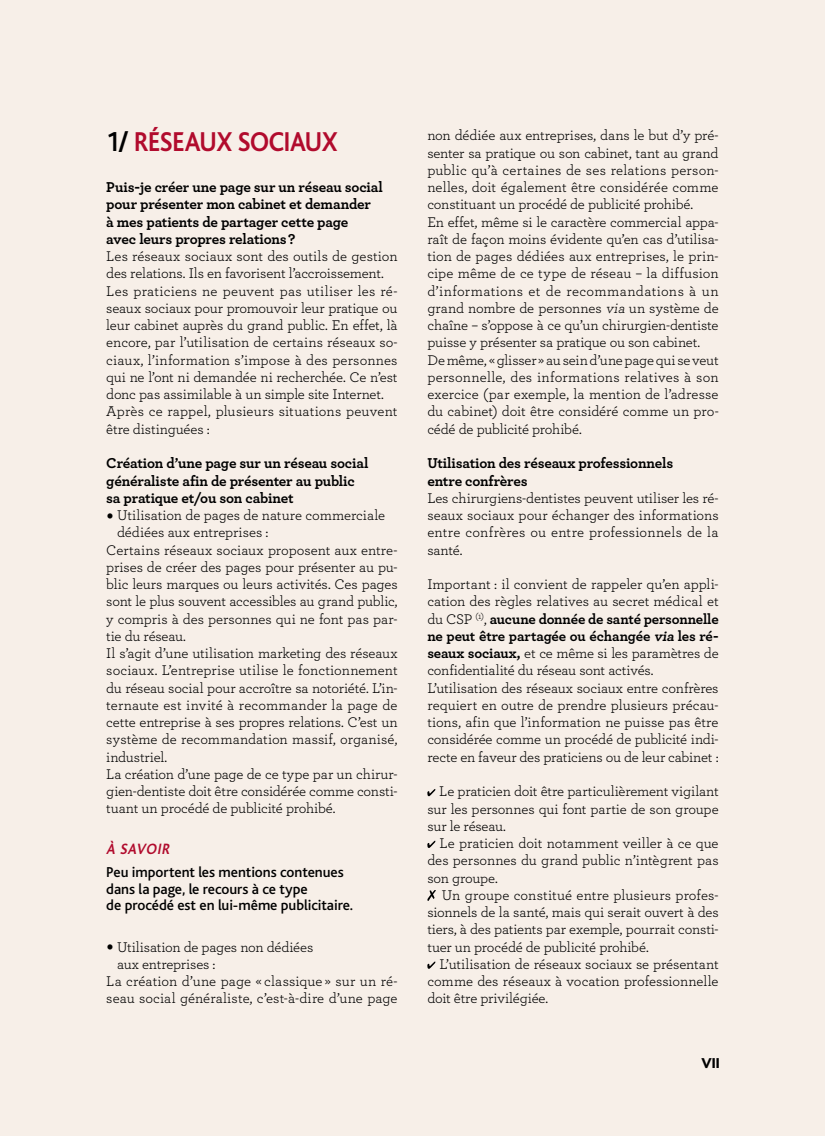
<style>
.page{position:relative;width:825px;height:1136px;background:#fff}
.page>*{position:absolute;margin:0;border:0;box-sizing:border-box;transform-origin:0 0}
.t1{font:700 28.5px "Bliss";letter-spacing:-.015em;color:#b10b2d;scale:.89 1}
.t2{font:italic 700 15.6px "Bliss";color:#b10b2d;scale:.89 1}
.t3{font:700 15px/17.2px "Archer";letter-spacing:-.015em;color:#000}
.t4{font:500 15px/16.5px "Bliss";letter-spacing:-.005em;color:#000}
.t5{font:800 15px "Bliss";color:#000}
.t6{font:14.7px/17.2px "Archer";letter-spacing:-.005em;color:#000;text-align:justify}
.s1{color:#000}
.s2{font-size:30px}
.s3{font-style:italic}
.s4{font-weight:700}
.s5{font-weight:700;font-style:italic}
</style>
<div class="page">
<div style="left:0;top:0;width:825px;height:1135px;background:#f7efe8"></div>
<svg style="left:427px;top:789px;width:8px;height:7px"></svg>
<svg style="left:427px;top:840px;width:8px;height:7px"></svg>
<svg style="left:427px;top:890px;width:9px;height:10px"></svg>
<svg style="left:427px;top:961px;width:8px;height:7px"></svg>
<h1 class="t1" style="left:106px;top:127px;width:261px"><span class="s1">1/</span> RÉSEAUX SOCIAUX</h1>
<p class="t3" style="left:106px;top:177px;width:278px">Puis-je créer une page sur un réseau social pour présenter mon cabinet et demander<br>à mes patients de partager cette page<br>avec leurs propres relations ?</p>
<p class="t6" style="left:106px;top:247px;width:293px;text-align:left">Les réseaux sociaux sont des outils de gestion des relations. Ils en favorisent l’accroissement.<br>Les praticiens ne peuvent pas utiliser les ré&shy;seaux sociaux pour promouvoir leur pratique ou leur cabinet auprès du grand public. En effet, là encore, par l’utilisation de certains réseaux so&shy;ciaux, l’information s’impose à des personnes qui ne l’ont ni demandée ni recherchée. Ce n’est donc pas assimilable à un simple site Internet.<br>Après ce rappel, plusieurs situations peuvent être distinguées :</p>
<p class="t3" style="left:106px;top:453px;width:264px">Création d’une page sur un réseau social généraliste afin de présenter au public sa pratique et/ou son cabinet</p>
<p class="t6" style="left:106px;top:506px;width:280px"><span class="s2">•</span> Utilisation de pages de nature commerciale</p>
<p class="t6" style="left:117px;top:523px;width:153px">dédiées aux entreprises :</p>
<p class="t6" style="left:106px;top:540px;width:293px">Certains réseaux sociaux proposent aux entre-</p>
<p class="t6" style="left:106px;top:557px;width:293px">prises de créer des pages pour présenter au pu-</p>
<p class="t6" style="left:106px;top:575px;width:293px">blic leurs marques ou leurs activités. Ces pages</p>
<p class="t6" style="left:106px;top:592px;width:293px">sont le plus souvent accessibles au grand public,</p>
<p class="t6" style="left:106px;top:609px;width:293px">y compris à des personnes qui ne font pas par-</p>
<p class="t6" style="left:106px;top:626px;width:81px">tie du réseau.</p>
<p class="t6" style="left:106px;top:643px;width:293px">Il s’agit d’une utilisation marketing des réseaux</p>
<p class="t6" style="left:106px;top:661px;width:293px">sociaux. L’entreprise utilise le fonctionnement</p>
<p class="t6" style="left:106px;top:678px;width:293px">du réseau social pour accroître sa notoriété. L’in-</p>
<p class="t6" style="left:106px;top:695px;width:293px">ternaute est invité à recommander la page de</p>
<p class="t6" style="left:106px;top:712px;width:293px">cette entreprise à ses propres relations. C’est un</p>
<p class="t6" style="left:106px;top:730px;width:293px">système de recommandation massif, organisé,</p>
<p class="t6" style="left:106px;top:747px;width:63px">industriel.</p>
<p class="t6" style="left:106px;top:764px;width:293px">La création d’une page de ce type par un chirur-</p>
<p class="t6" style="left:106px;top:781px;width:293px">gien-dentiste doit être considérée comme consti-</p>
<p class="t6" style="left:106px;top:799px;width:231px">tuant un procédé de publicité prohibé.</p>
<p class="t2" style="left:106px;top:841px;width:76px">À SAVOIR</p>
<p class="t4" style="left:106px;top:864px;width:248px">Peu importent les mentions contenues dans la page, le recours à ce type<br>de procédé est en lui-même publicitaire.</p>
<p class="t6" style="left:106px;top:937px;width:208px"><span class="s2">•</span> Utilisation de pages non dédiées</p>
<p class="t6" style="left:117px;top:954px;width:100px">aux entreprises :</p>
<p class="t6" style="left:106px;top:971px;width:293px">La création d’une page « classique » sur un ré-</p>
<p class="t6" style="left:106px;top:989px;width:293px">seau social généraliste, c’est-à-dire d’une page</p>
<p class="t6" style="left:427px;top:126px;width:293px;text-align:left">non dédiée aux entreprises, dans le but d’y pré&shy;senter sa pratique ou son cabinet, tant au grand public qu’à certaines de ses relations person&shy;nelles, doit également être considérée comme constituant un procédé de publicité prohibé.<br>En effet, même si le caractère commercial appa&shy;raît de façon moins évidente qu’en cas d’utilisa&shy;tion de pages dédiées aux entreprises, le prin&shy;cipe même de ce type de réseau – la diffusion d’informations et de recommandations à un grand nombre de personnes <span class="s3">via</span> un système de chaîne – s’oppose à ce qu’un chirurgien-dentiste puisse y présenter sa pratique ou son cabinet.<br>De même, « glisser » au sein d’une page qui se veut personnelle, des informations relatives à son exercice (par exemple, la mention de l’adresse du cabinet) doit être considéré comme un pro&shy;cédé de publicité prohibé.</p>
<p class="t3" style="left:427px;top:453px;width:247px">Utilisation des réseaux professionnels entre confrères</p>
<p class="t6" style="left:427px;top:488px;width:293px">Les chirurgiens-dentistes peuvent utiliser les ré&shy;seaux sociaux pour échanger des informations entre confrères ou entre professionnels de la santé.</p>
<p class="t6" style="left:427px;top:575px;width:293px;text-align:left">Important : il convient de rappeler qu’en appli&shy;cation des règles relatives au secret médical et du CSP <sup>(1)</sup>, <span class="s4">aucune donnée de santé personnelle ne peut être partagée ou échangée</span> <span class="s5">via</span><span class="s4">les ré&shy;seaux sociaux,</span> et ce même si les paramètres de confidentialité du réseau sont activés.<br>L’utilisation des réseaux sociaux entre confrères requiert en outre de prendre plusieurs précau&shy;tions, afin que l’information ne puisse pas être considérée comme un procédé de publicité indi&shy;recte en faveur des praticiens ou de leur cabinet :</p>
<p class="t6" style="left:427px;top:782px;width:293px;text-indent:12px">Le praticien doit être particulièrement vigilant sur les personnes qui font partie de son groupe sur le réseau.</p>
<p class="t6" style="left:427px;top:833px;width:293px;text-indent:12px">Le praticien doit notamment veiller à ce que des personnes du grand public n’intègrent pas son groupe.</p>
<p class="t6" style="left:427px;top:885px;width:293px;text-indent:14px">Un groupe constitué entre plusieurs profes&shy;sionnels de la santé, mais qui serait ouvert à des tiers, à des patients par exemple, pourrait consti&shy;tuer un procédé de publicité prohibé.</p>
<p class="t6" style="left:427px;top:954px;width:293px;text-indent:12px">L’utilisation de réseaux sociaux se présentant comme des réseaux à vocation professionnelle doit être privilégiée.</p>
<p class="t5" style="left:701px;top:1055px;width:20px">VII</p>
</div>
